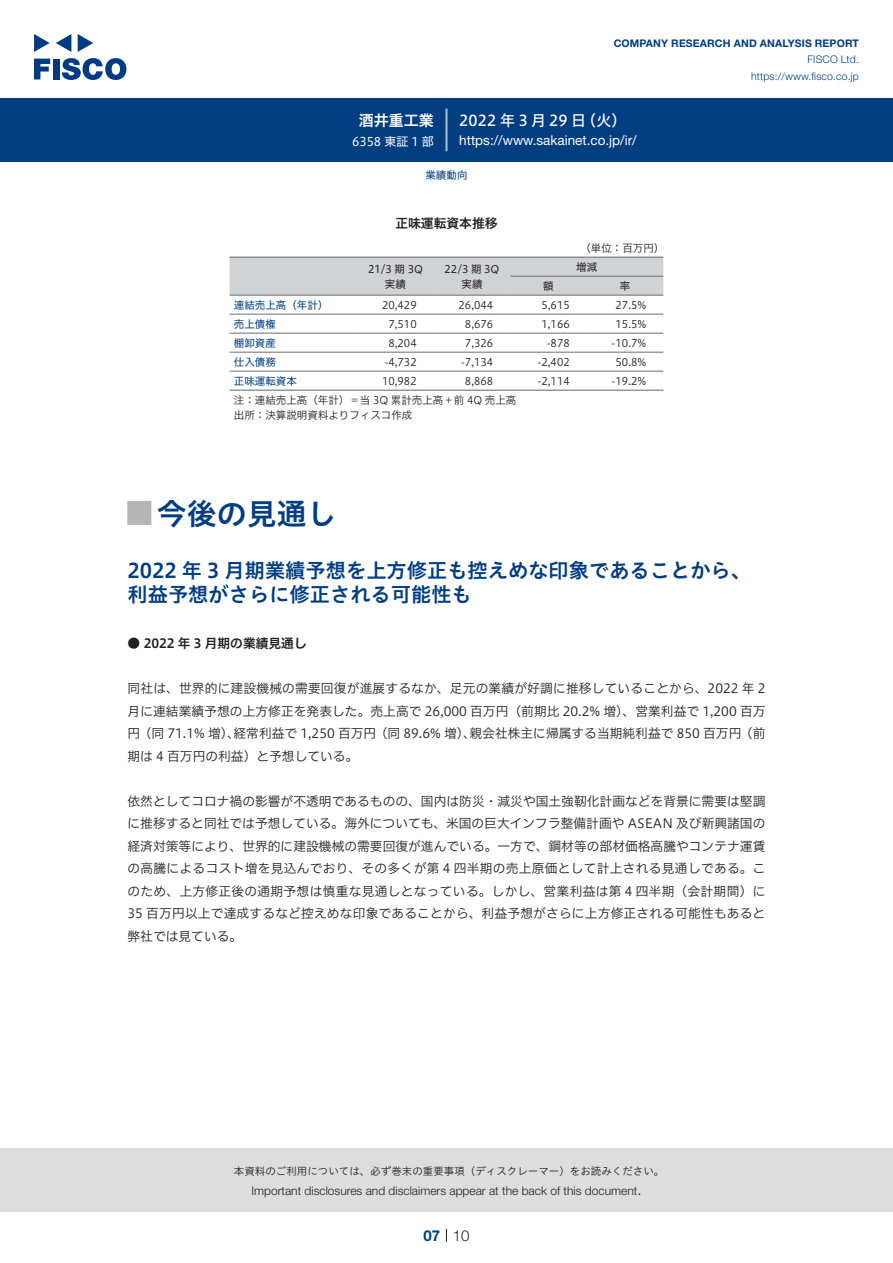
<style>
.page{position:relative;width:893px;height:1263px;background:#fff}
.page>*{position:absolute;margin:0;border:0;box-sizing:border-box;transform-origin:0 0}
.t1{font:30px "Hiragino UD Sans Std N W6";color:#003d81}
.t2{font:24px "Hiragino UD Sans Std W6";color:#b5b5b6}
.t3{font:20.25px/24px "Hiragino UD Sans Std W6";color:#003d81}
.t4{font:15px "Hiragino UD Sans F Std N W5";letter-spacing:.01em;color:#fff}
.t5{font:15px "Hiragino UD Sans F Std N W6";color:#fff}
.t6{font:300 15px "Helvetica Neue LT Std";color:#231f20}
.t7{font:700 15px "Helvetica Neue LT Std";color:#003d81}
.t8{font:13.5px "Helvetica Neue LT Std";color:#fff}
.t9{font:12.75px/22.5px "Hiragino UD Sans F Std N W3";letter-spacing:.005em;color:#231f20;text-align:right}
.t10{font:12.75px "Hiragino UD Sans F Std N W6";color:#231f20}
.t11{font:300 12px "Helvetica Neue LT Std";color:#231f20}
.t12{font:12px "Hiragino UD Sans F Std N W4";color:#fff}
.t13{font:10.5px/15px "Hiragino UD Sans F Std N W3";color:#231f20}
.t14{font:10.5px "Hiragino UD Sans Std W3";color:#231f20}
.t15{font:700 10.5px "Helvetica Neue LT Std";letter-spacing:.015em;color:#003d81}
.t16{font:300 10.5px/16.5px "Helvetica Neue LT Std";letter-spacing:.015em;color:#003d81;text-align:right}
.t17{font:10.5px "Hiragino UD Sans F Std N W4";color:#003d81}
.t18{font:10.5px/15px "Hiragino UD Sans F Std N W4";color:#231f20;text-align:center}
</style>
<div class="page">
<div style="left:0;top:1148px;width:893px;height:64px;background:#ddd"></div>
<svg style="left:34px;top:59px;width:16px;height:20px"></svg>
<div style="left:53px;top:59px;width:6px;height:20px;background:#003a83"></div>
<svg style="left:62px;top:58px;width:64px;height:22px"></svg>
<svg style="left:34px;top:34px;width:16px;height:18px"></svg>
<svg style="left:78px;top:34px;width:15px;height:18px"></svg>
<svg style="left:56px;top:34px;width:15px;height:18px"></svg>
<div style="left:0;top:98px;width:893px;height:64px;background:#003d81"></div>
<hr style="left:445px;top:109px;width:3px;height:42px;background:#b5b5b6">
<svg style="left:446px;top:1229px;width:1px;height:13px"></svg>
<div style="left:230px;top:258px;width:433px;height:37px;background:#d1d2d4"></div>
<hr style="left:510px;top:276px;width:77px;height:1px;background:#6c6d70">
<hr style="left:587px;top:276px;width:76px;height:1px;background:#6c6d70">
<hr style="left:230px;top:295px;width:127px;height:1px;background:#6c6d70">
<hr style="left:357px;top:295px;width:77px;height:1px;background:#6c6d70">
<hr style="left:434px;top:295px;width:76px;height:1px;background:#6c6d70">
<hr style="left:510px;top:295px;width:77px;height:1px;background:#6c6d70">
<hr style="left:587px;top:295px;width:76px;height:1px;background:#6c6d70">
<hr style="left:230px;top:314px;width:127px;height:1px;background:#6c6d70">
<hr style="left:357px;top:314px;width:77px;height:1px;background:#6c6d70">
<hr style="left:434px;top:314px;width:76px;height:1px;background:#6c6d70">
<hr style="left:510px;top:314px;width:77px;height:1px;background:#6c6d70">
<hr style="left:587px;top:314px;width:76px;height:1px;background:#6c6d70">
<hr style="left:230px;top:333px;width:127px;height:1px;background:#6c6d70">
<hr style="left:357px;top:333px;width:77px;height:1px;background:#6c6d70">
<hr style="left:434px;top:333px;width:76px;height:1px;background:#6c6d70">
<hr style="left:510px;top:333px;width:77px;height:1px;background:#6c6d70">
<hr style="left:587px;top:333px;width:76px;height:1px;background:#6c6d70">
<hr style="left:230px;top:352px;width:127px;height:1px;background:#6c6d70">
<hr style="left:357px;top:352px;width:77px;height:1px;background:#6c6d70">
<hr style="left:434px;top:352px;width:76px;height:1px;background:#6c6d70">
<hr style="left:510px;top:352px;width:77px;height:1px;background:#6c6d70">
<hr style="left:587px;top:352px;width:76px;height:1px;background:#6c6d70">
<hr style="left:230px;top:371px;width:127px;height:1px;background:#6c6d70">
<hr style="left:357px;top:371px;width:77px;height:1px;background:#6c6d70">
<hr style="left:434px;top:371px;width:76px;height:1px;background:#6c6d70">
<hr style="left:510px;top:371px;width:77px;height:1px;background:#6c6d70">
<hr style="left:587px;top:371px;width:76px;height:1px;background:#6c6d70">
<hr style="left:230px;top:257px;width:127px;height:1px;background:#6c6d70">
<hr style="left:357px;top:257px;width:77px;height:1px;background:#6c6d70">
<hr style="left:434px;top:257px;width:76px;height:1px;background:#6c6d70">
<hr style="left:510px;top:257px;width:77px;height:1px;background:#6c6d70">
<hr style="left:587px;top:257px;width:76px;height:1px;background:#6c6d70">
<hr style="left:230px;top:390px;width:127px;height:1px;background:#6c6d70">
<hr style="left:357px;top:390px;width:77px;height:1px;background:#6c6d70">
<hr style="left:434px;top:390px;width:76px;height:1px;background:#6c6d70">
<hr style="left:510px;top:390px;width:77px;height:1px;background:#6c6d70">
<hr style="left:587px;top:390px;width:76px;height:1px;background:#6c6d70">
<p class="t5" style="left:359px;top:109px;width:77px">酒井重工業</p>
<p class="t12" style="left:352px;top:132px;width:83px">6358 東証 1 部</p>
<p class="t15" style="left:614px;top:37px;width:247px">COMPANY RESEARCH AND ANALYSIS REPORT</p>
<p class="t16" style="left:751px;top:51px;width:109px">FISCO Ltd. https://www.fisco.co j p.</p>
<p class="t4" style="left:581px;top:109px;width:47px">（火(</p>
<p class="t4" style="left:459px;top:109px;width:128px">2022 年 3月29 日</p>
<p class="t8" style="left:459px;top:132px;width:179px">https://www.sakainet. c o j p. /i r/</p>
<p class="t17" style="left:425px;top:167px;width:43px">業績動向</p>
<p class="t10" style="left:395px;top:214px;width:103px">正味運転資本推移</p>
<p class="t13" style="left:580px;top:240px;width:85px">（単位：百万円(</p>
<p class="t18" style="left:368px;top:261px;width:56px">21/3 期 3Q実績</p>
<p class="t18" style="left:445px;top:261px;width:56px">22/3 期 3Q実績</p>
<p class="t18" style="left:576px;top:259px;width:22px">増減</p>
<p class="t18" style="left:543px;top:278px;width:12px">額</p>
<p class="t18" style="left:620px;top:278px;width:12px">率</p>
<p class="t17" style="left:234px;top:297px;width:96px">連結売上高（年計(</p>
<p class="t13" style="left:382px;top:297px;width:36px">20,429</p>
<p class="t13" style="left:459px;top:297px;width:36px">26,044</p>
<p class="t13" style="left:541px;top:297px;width:30px">5,615</p>
<p class="t13" style="left:616px;top:297px;width:32px">27.5%</p>
<p class="t17" style="left:234px;top:316px;width:43px">売上債権</p>
<p class="t13" style="left:388px;top:316px;width:30px">7,510</p>
<p class="t13" style="left:465px;top:316px;width:30px">8,676</p>
<p class="t13" style="left:541px;top:316px;width:30px">1,166</p>
<p class="t13" style="left:616px;top:316px;width:32px">15.5%</p>
<p class="t17" style="left:234px;top:335px;width:43px">棚卸資産</p>
<p class="t13" style="left:388px;top:335px;width:30px">8,204</p>
<p class="t13" style="left:465px;top:335px;width:30px">7,326</p>
<p class="t13" style="left:547px;top:335px;width:25px">-878</p>
<p class="t13" style="left:612px;top:335px;width:36px">-10.7%</p>
<p class="t17" style="left:234px;top:354px;width:43px">仕入債務</p>
<p class="t13" style="left:384px;top:354px;width:34px">-4,732</p>
<p class="t13" style="left:461px;top:354px;width:34px">-7,134</p>
<p class="t13" style="left:538px;top:354px;width:34px">-2,402</p>
<p class="t13" style="left:616px;top:354px;width:32px">50.8%</p>
<p class="t17" style="left:234px;top:373px;width:64px">正味運転資本</p>
<p class="t13" style="left:234px;top:392px;width:284px">注：連結売上高（年計）＝当 3Q 累計売上高＋前 4Q 売上高出所：決算説明資料よりフィスコ作成</p>
<p class="t13" style="left:465px;top:373px;width:30px">8,868</p>
<p class="t13" style="left:382px;top:373px;width:36px">10,982</p>
<p class="t13" style="left:538px;top:373px;width:34px">-2,114</p>
<p class="t13" style="left:612px;top:373px;width:36px">-19.2%</p>
<h1 class="t1" style="left:157px;top:490px;width:181px">今後の見通し</h1>
<h2 class="t2" style="left:128px;top:495px;width:25px">█</h2>
<h3 class="t3" style="left:128px;top:558px;width:625px">2022 年 3 月期業績予想を上方修正も控えめな印象であることから、利益予想がさらに修正される可能性も</h3>
<p class="t10" style="left:128px;top:634px;width:181px">● 2022 年 3 月期の業績見通し</p>
<p class="t9" style="left:128px;top:676px;width:639px">同社は、世界的に建設機械の需要回復が進展するなか、足元の業績が好調に推移していることから、2022 年 2月に連結業績予想の上方修正を発表した。売上高で 26,000 百万円（前期比 20.2% 増）、営業利益で 1,200 百万親会社株主に帰属する当期純利益で 850 百万円（前</p>
<p class="t9" style="left:234px;top:721px;width:244px">経常利益で 1,250 百万円（同 89.6% 増）、</p>
<p class="t9" style="left:128px;top:721px;width:232px;text-align:left">円（同 71.1% 増）、<br>期は 4 百万円の利益）と予想している。</p>
<p class="t9" style="left:128px;top:789px;width:639px;text-align:justify">依然としてコロナ禍の影響が不透明であるものの、国内は防災・減災や国土強靭化計画などを背景に需要は堅調に推移すると同社では予想している。海外についても、米国の巨大インフラ整備計画や ASEAN 及び新興諸国の経済対策等により、世界的に建設機械の需要回復が進んでいる。一方で、鋼材等の部材価格高騰やコンテナ運賃の高騰によるコスト増を見込んでおり、その多くが第 4 四半期の売上原価として計上される見通しである。このため、上方修正後の通期予想は慎重な見通しとなっている。しかし、営業利益は第 4 四半期（会計期間）に35 百万円以上で達成するなど控えめな印象であることから、利益予想がさらに上方修正される可能性もあると弊社では見ている。</p>
<p class="t14" style="left:234px;top:1163px;width:432px">本資料のご利用については、必ず巻末の重要事項（ディスクレーマー）をお読みください。</p>
<p class="t6" style="left:637px;top:1180px;width:6px">.</p>
<p class="t11" style="left:251px;top:1183px;width:387px">Important disclosures and disclaimers appear at the back of this document</p>
<p class="t7" style="left:423px;top:1226px;width:18px">07</p>
<p class="t6" style="left:453px;top:1226px;width:18px">10</p>
</div>
